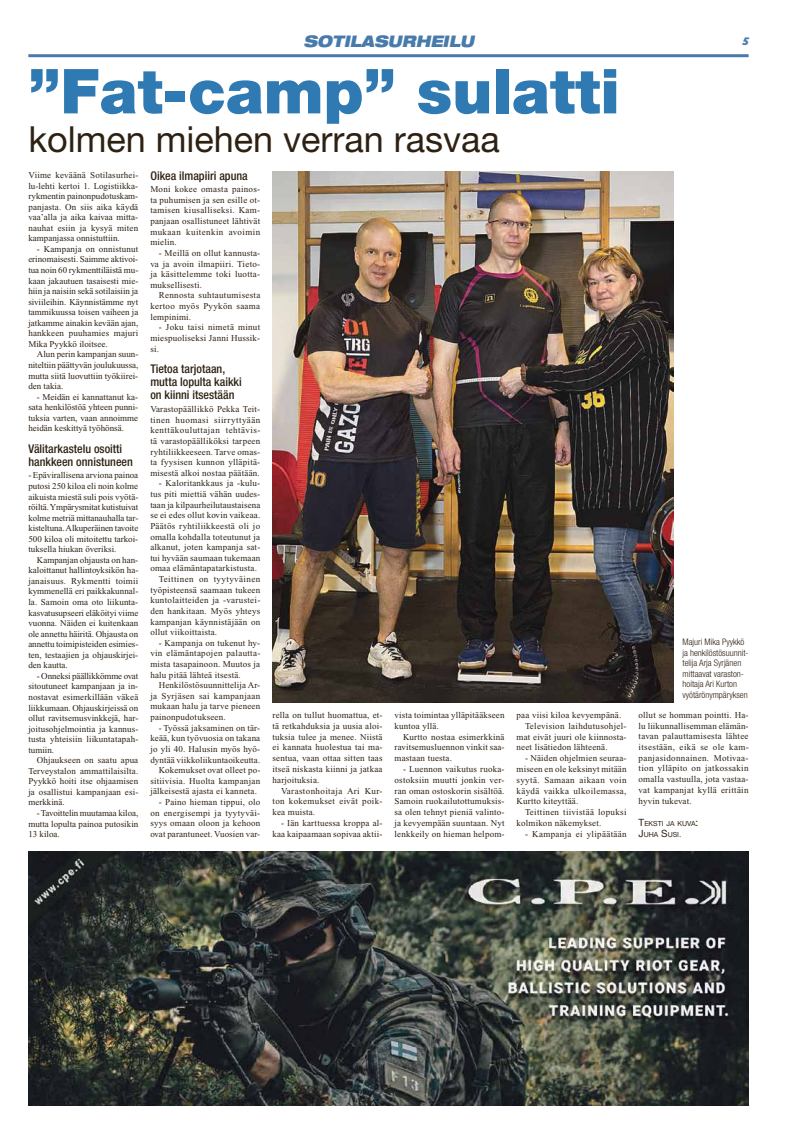
<style>
.page{position:relative;width:794px;height:1134px;background:#fff}
.page>*{position:absolute;margin:0;border:0;box-sizing:border-box;transform-origin:0 0}
.t1{font:900 62px "Helvetica Neue LT Std";color:#2f7ab2}
.t2{font:36px "Helvetica Neue LT Std";color:#2e2113}
.t3{font:italic 900 expanded 16px "Helvetica Neue LT Std";color:#487bab;scale:.9 1}
.t4{font:500 condensed 12px/13.1px "Helvetica Neue LT Std";color:#2e2113}
.t5{font:italic 700 11px "Delta";color:#487bab}
.t6{font:9px/10.5px "Times New Roman";letter-spacing:.02em;color:#2e2113;text-align:justify}
.t7{font:300 condensed 9px/10.5px "Helvetica Neue LT Std";color:#2e2113}
.t8{font:9px "Times New Roman";letter-spacing:.045em;color:#2e2113}
.t9{font:7px/11.2px "Helvetica Neue LT Std";color:#2e2113}
.s1{font-size:10px}
.s2{font-family:"Times New Roman";font-size:9px}
</style>
<div class="page">
<hr style="left:28px;top:54px;width:720px;height:3px;background:#487bab">
<img style="left:28px;top:851px;width:720px;height:255px">
<img style="left:272px;top:171px;width:401px;height:531px">
<h3 class="t3" style="left:303px;top:31px;width:191px">SOTILASURHEILU</h3>
<p class="t5" style="left:741px;top:35px;width:8px">5</p>
<h1 class="t1" style="left:28px;top:54px;width:593px">”Fat-camp” sulatti</h1>
<h2 class="t2" style="left:28px;top:117px;width:473px">kolmen miehen verran rasvaa</h2>
<p class="t6" style="left:28px;top:170px;width:112px">Viime keväänä Sotilasurhei&shy;lu-lehti kertoi 1. Logistiikka&shy;rykmentin painonpudotuskam&shy;panjasta. On siis aika käydä vaa’alla ja aika kaivaa mitta&shy;nauhat esiin ja kysyä miten kampanjassa onnistuttiin.</p>
<p class="t6" style="left:28px;top:244px;width:111px;text-indent:9px">- Kampanja on onnistunut erinomaisesti. Saimme aktivoi&shy;tua noin 60 rykmenttiläistä mu&shy;kaan jakautuen tasaisesti mie&shy;hiin ja naisiin sekä sotilaisiin ja siviileihin. Käynnistämme nyt tammikuussa toisen vaiheen ja jatkamme ainakin kevään ajan, hankkeen puuhamies majuri Mika Pyykkö iloitsee.</p>
<p class="t6" style="left:28px;top:349px;width:111px;text-indent:9px">Alun perin kampanjan suun&shy;niteltiin päättyvän joulukuussa, mutta siitä luovuttiin työkiirei&shy;den takia.</p>
<p class="t6" style="left:28px;top:391px;width:111px;text-indent:9px">- Meidän ei kannattanut ka&shy;sata henkilöstöä yhteen punni&shy;tuksia varten, vaan annoimme heidän keskittyä työhönsä.</p>
<h3 class="t4" style="left:28px;top:442px;width:106px">Välitarkastelu osoitti hankkeen onnistuneen</h3>
<p class="t6" style="left:28px;top:470px;width:111px">- Epävirallisena arviona painoa putosi 250 kiloa eli noin kolme aikuista miestä suli pois vyötä&shy;röiltä. Ympärysmitat kutistuivat kolme metriä mittanauhalla tar&shy;kisteltuna.Alkuperäinen tavoite 500 kiloa oli mitoitettu tarkoi&shy;tuksella hiukan överiksi.</p>
<p class="t6" style="left:28px;top:555px;width:112px;text-indent:9px">Kampanjan ohjausta on han&shy;kaloittanut hallintoyksikön ha&shy;janaisuus. Rykmentti toimii kymmenellä eri paikkakunnal&shy;la. Samoin oma oto liikunta&shy;kasvatusupseeri eläköityi viime vuonna. Näiden ei kuitenkaan ole annettu häiritä. Ohjausta on annettu toimipisteiden esimies&shy;ten, testaajien ja ohjauskirjei&shy;den kautta.</p>
<p class="t6" style="left:28px;top:671px;width:112px;text-indent:9px">- Onneksi päällikkömme ovat sitoutuneet kampanjaan ja in&shy;nostavat esimerkillään väkeä liikkumaan. Ohjauskirjeissä on ollut ravitsemusvinkkejä, har&shy;joitusohjelmointia ja kannus&shy;tusta yhteisiin liikuntatapah&shy;tumiin.</p>
<p class="t6" style="left:28px;top:755px;width:111px;text-indent:9px">Ohjaukseen on saatu apua Terveystalon ammattilaisilta.<br>Pyykkö hoiti itse ohjaamisen ja osallistui kampanjaan esi&shy;merkkinä.</p>
<p class="t6" style="left:28px;top:808px;width:111px;text-indent:9px">- Tavoittelin muutamaa kiloa, mutta lopulta painoa putosikin 13 kiloa.</p>
<h3 class="t4" style="left:150px;top:169px;width:99px">Oikea ilmapiiri apuna</h3>
<p class="t6" style="left:150px;top:184px;width:111px">Moni kokee omasta painos&shy;ta puhumisen ja sen esille ot&shy;tamisen kiusalliseksi. Kam&shy;panjaan osallistuneet lähtivät mukaan kuitenkin avoimin mielin.</p>
<p class="t6" style="left:150px;top:248px;width:111px;text-indent:9px">- Meillä on ollut kannusta&shy;va ja avoin ilmapiiri. Tieto&shy;ja käsittelemme toki luotta&shy;muksellisesti.</p>
<p class="t6" style="left:150px;top:290px;width:112px;text-indent:9px">Rennosta suhtautumisesta kertoo myös Pyykön saama lempinimi.</p>
<p class="t6" style="left:150px;top:322px;width:111px;text-indent:9px">- Joku taisi nimetä minut miespuoliseksi Janni Hussik&shy;si.</p>
<h3 class="t4" style="left:150px;top:362px;width:93px">Tietoa tarjotaan, mutta lopulta kaikki on kiinni itsestään</h3>
<p class="t6" style="left:150px;top:404px;width:111px">Varastopäällikkö Pekka Teit&shy;tinen huomasi siirryttyään kenttäkouluttajan tehtävis&shy;tä varastopäälliköksi tarpeen ryhtiliikkeeseen. Tarve omas&shy;ta fyysisen kunnon ylläpitä&shy;misestä alkoi nostaa päätään.</p>
<p class="t6" style="left:159px;top:478px;width:103px">- Kaloritankkaus ja -kulu-</p>
<p class="t6" style="left:150px;top:489px;width:111px">tus piti miettiä vähän uudes-</p>
<p class="t6" style="left:150px;top:499px;width:112px">taan ja kilpaurheilutaustaisena</p>
<p class="t6" style="left:150px;top:510px;width:111px">se ei edes ollut kovin vaikeaa.</p>
<p class="t6" style="left:150px;top:521px;width:111px">Päätös ryhtiliikkeestä oli jo</p>
<p class="t6" style="left:150px;top:531px;width:111px">omalla kohdalla toteutunut ja</p>
<p class="t6" style="left:150px;top:542px;width:111px">alkanut, joten kampanja sat-</p>
<p class="t6" style="left:150px;top:553px;width:111px">tui hyvään saumaan tukemaan</p>
<p class="t6" style="left:150px;top:563px;width:108px">omaa elämäntapatarkistusta.</p>
<p class="t8" style="left:159px;top:574px;width:103px">Teittinen on tyytyväinen</p>
<p class="t6" style="left:150px;top:584px;width:111px">työpisteensä saamaan tukeen</p>
<p class="t6" style="left:150px;top:595px;width:112px">kuntolaitteiden ja -varustei-</p>
<p class="t6" style="left:150px;top:606px;width:111px">den hankitaan. Myös yhteys</p>
<p class="t6" style="left:150px;top:616px;width:111px">kampanjan käynnistäjään on</p>
<p class="t6" style="left:150px;top:627px;width:68px">ollut viikoittaista.</p>
<p class="t6" style="left:150px;top:637px;width:111px;text-indent:9px">- Kampanja on tukenut hy&shy;vin elämäntapojen palautta&shy;mista tasapainoon. Muutos ja halu pitää lähteä itsestä.</p>
<p class="t6" style="left:150px;top:680px;width:111px;text-indent:9px">Henkilöstösuunnittelija Ar&shy;ja Syrjäsen sai kampanjaan mukaan halu ja tarve pieneen painonpudotukseen.</p>
<p class="t6" style="left:159px;top:722px;width:103px">- Työssä jaksaminen on tär-</p>
<p class="t6" style="left:150px;top:733px;width:111px">keää, kun työvuosia on takana</p>
<p class="t6" style="left:150px;top:744px;width:111px">jo yli 40. Halusin myös hyö-</p>
<p class="t6" style="left:150px;top:754px;width:111px">dyntää viikkoliikuntaoikeutta.</p>
<p class="t6" style="left:159px;top:765px;width:103px">Kokemukset ovat olleet po-</p>
<p class="t6" style="left:150px;top:776px;width:111px">sitiivisia. Huolta kampanjan</p>
<p class="t6" style="left:150px;top:786px;width:108px">jälkeisestä ajasta ei kanneta.</p>
<p class="t6" style="left:150px;top:797px;width:111px;text-indent:9px">- Paino hieman tippui, olo on energisempi ja tyytyväi&shy;syys omaan oloon ja kehoon ovat parantuneet. Vuosien var-</p>
<p class="t6" style="left:272px;top:710px;width:111px;line-height:10.8px">rella on tullut huomattua, et&shy;tä retkahduksia ja uusia aloi&shy;tuksia tulee ja menee. Niistä ei kannata huolestua tai ma&shy;sentua, vaan ottaa sitten taas itseä niskasta kiinni ja jatkaa harjoituksia.</p>
<p class="t6" style="left:272px;top:785px;width:111px;line-height:10.8px;text-indent:8px">Varastonhoitaja Ari Kur&shy;ton kokemukset eivät poik&shy;kea muista.</p>
<p class="t6" style="left:272px;top:818px;width:111px;line-height:10.8px;text-align:right">- Iän karttuessa kroppa al&shy;kaa kaipaamaan sopivaa aktii-</p>
<p class="t6" style="left:394px;top:709px;width:112px;line-height:10.8px">vista toimintaa ylläpitääkseen kuntoa yllä.</p>
<p class="t6" style="left:394px;top:731px;width:112px;line-height:10.8px;text-indent:9px">Kurtto nostaa esimerkkinä ravitsemusluennon vinkit saa&shy;mastaan tuesta.</p>
<p class="t6" style="left:394px;top:764px;width:111px;line-height:10.8px;text-indent:9px">- Luennon vaikutus ruoka&shy;ostoksiin muutti jonkin ver&shy;ran oman ostoskorin sisältöä.<br>Samoin ruokailutottumuksis&shy;sa olen tehnyt pieniä valinto&shy;ja kevyempään suuntaan. Nyt lenkkeily on hieman helpom-</p>
<p class="t6" style="left:516px;top:710px;width:106px">paa viisi kiloa kevyempänä.</p>
<p class="t6" style="left:525px;top:720px;width:103px">Television laihdutusohjel-</p>
<p class="t6" style="left:516px;top:731px;width:111px">mat eivät juuri ole kiinnosta-</p>
<p class="t6" style="left:516px;top:742px;width:93px">neet lisätiedon lähteenä.</p>
<p class="t6" style="left:516px;top:753px;width:111px;line-height:10.8px;text-indent:9px">- Näiden ohjelmien seuraa&shy;miseen en ole keksinyt mitään syytä. Samaan aikaan voin käydä vaikka ulkoilemassa, Kurtto kiteyttää.</p>
<p class="t6" style="left:516px;top:807px;width:111px;line-height:10.8px;text-indent:9px">Teittinen tiivistää lopuksi kolmikon näkemykset.</p>
<p class="t6" style="left:525px;top:829px;width:103px">- Kampanja ei ylipäätään</p>
<p class="t7" style="left:682px;top:637px;width:68px">Majuri Mika Pyykkö ja henkilöstösuunnit&shy;telija Arja Syrjänen mittaavat varaston&shy;hoitaja Ari Kurton vyötärönympäryksen</p>
<p class="t6" style="left:638px;top:709px;width:112px">ollut se homman pointti. Ha&shy;lu liikunnallisemman elämän&shy;tavan palauttamisesta lähtee itsestään, eikä se ole kam&shy;panjasidonnainen. Motivaa&shy;tion ylläpito on jatkossakin omalla vastuulla, jota vastaa&shy;vat kampanjat kyllä erittäin hyvin tukevat.</p>
<p class="t9" style="left:638px;top:818px;width:16px"><span class="s1">T</span>EKST</p>
<p class="t9" style="left:638px;top:818px;width:61px;text-indent:23px">I JA KUVA<span class="s1">:<br>J</span>UHA <span class="s1">S</span>USI<span class="s2">.</span></p>
</div>
